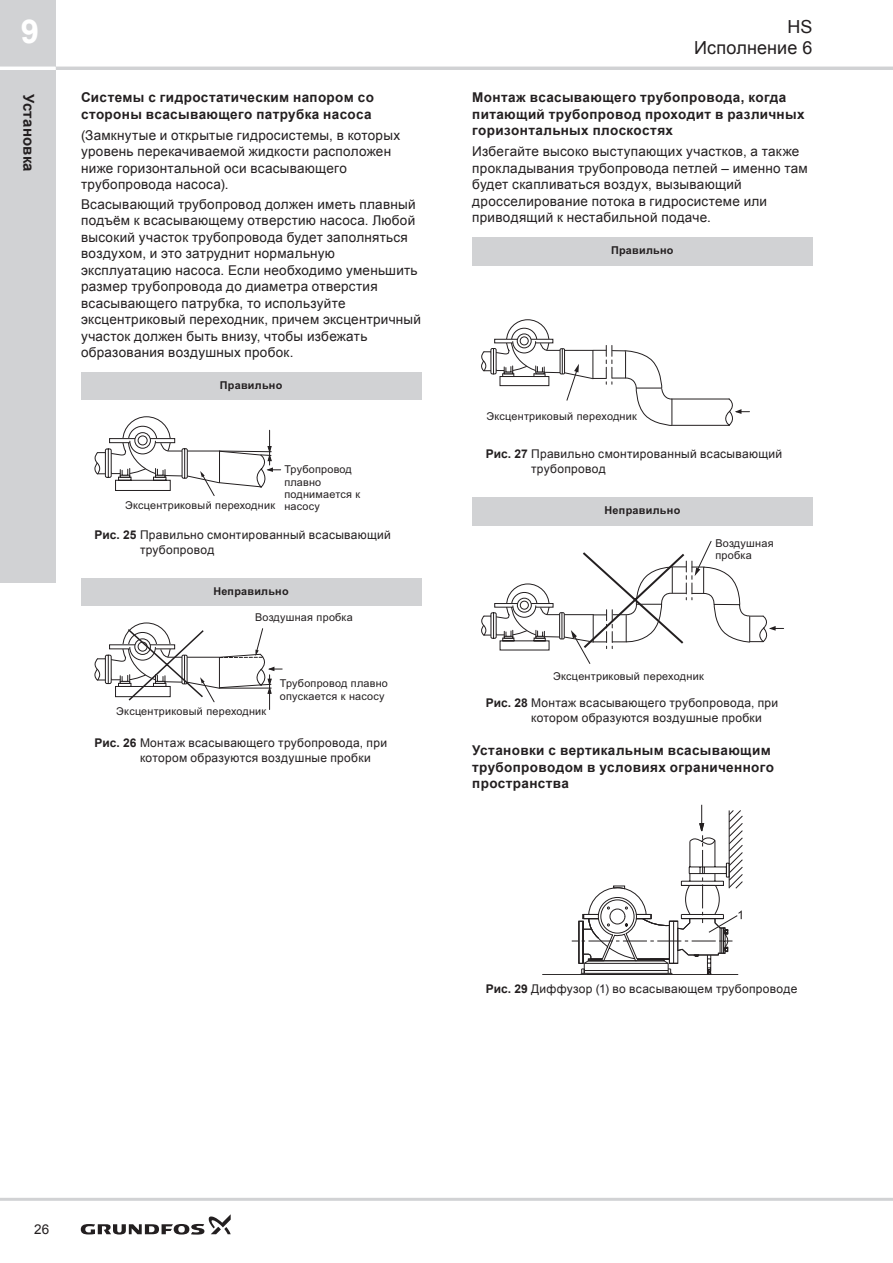
<style>
.page{position:relative;width:893px;height:1263px;background:#fff}
.page>*{position:absolute;margin:0;border:0;box-sizing:border-box;transform-origin:0 0}
.t1{font:700 33px "Arial";color:#fff}
.t2{font:18px/21px "Arial";letter-spacing:.005em;color:#231f20;text-align:right}
.t3{font:700 15px "Arial";letter-spacing:.02em;color:#231f20}
.t4{font:13.5px/16.5px "Arial";letter-spacing:.02em;color:#231f20}
.t5{font:700 13.5px/16.5px "Arial";letter-spacing:.025em;color:#231f20}
.t6{font:12px/15px "Arial";letter-spacing:.025em;color:#231f20}
.t7{font:10.8px/12.5px "Arial";letter-spacing:.02em;color:#231f20}
.t8{font:700 10.8px "Arial";letter-spacing:.025em;color:#231f20}
.s1{font-weight:700}
</style>
<div class="page">
<div style="left:0;top:0;width:56px;height:583px;background:#d1d2d4"></div>
<svg style="left:81px;top:1214px;width:150px;height:20px"></svg>
<hr style="left:0;top:1198px;width:893px;height:3px;background:#d1d2d4">
<hr style="left:56px;top:67px;width:837px;height:3px;background:#d1d2d4">
<hr style="left:0;top:67px;width:56px;height:3px;background:#fff">
<div style="left:81px;top:372px;width:340px;height:28px;background:#d1d2d4"></div>
<svg style="left:94px;top:416px;width:187px;height:80px"></svg>
<div style="left:81px;top:578px;width:340px;height:28px;background:#d1d2d4"></div>
<hr style="left:269px;top:675px;width:1px;height:34px;background:#231f20">
<svg style="left:94px;top:622px;width:188px;height:80px"></svg>
<div style="left:472px;top:237px;width:340px;height:28px;background:#d1d2d4"></div>
<hr style="left:672px;top:399px;width:57px;height:1px;background:#231f20">
<hr style="left:672px;top:425px;width:57px;height:1px;background:#231f20">
<svg style="left:721px;top:399px;width:28px;height:27px"></svg>
<svg style="left:481px;top:319px;width:191px;height:107px"></svg>
<div style="left:472px;top:497px;width:340px;height:29px;background:#d1d2d4"></div>
<svg style="left:481px;top:541px;width:303px;height:123px"></svg>
<hr style="left:542px;top:974px;width:196px;height:1px;background:#231f20">
<svg style="left:572px;top:805px;width:170px;height:170px"></svg>
<h1 class="t1" style="left:21px;top:10px;width:20px">9</h1>
<p class="t3" style="left:39px;top:94px;width:79px;rotate:90deg">Установка</p>
<p class="t5" style="left:81px;top:90px;width:294px">Системы с гидростатическим напором со стороны всасывающего патрубка насоса</p>
<p class="t4" style="left:81px;top:127px;width:321px">(Замкнутые и открытые гидросистемы, в которых уровень перекачиваемой жидкости расположен ниже горизонтальной оси всасывающего трубопровода насоса).</p>
<p class="t4" style="left:81px;top:196px;width:342px">Всасывающий трубопровод должен иметь плавный подъём к всасывающему отверстию насоса. Любой высокий участок трубопровода будет заполняться воздухом, и это затруднит нормальную эксплуатацию насоса. Если необходимо уменьшить размер трубопровода до диаметра отверстия всасывающего патрубка, то используйте эксцентриковый переходник, причем эксцентричный участок должен быть внизу, чтобы избежать образования воздушных пробок.</p>
<p class="t8" style="left:220px;top:378px;width:64px">Правильно</p>
<p class="t7" style="left:284px;top:463px;width:77px">Трубопровод плавно поднимается к насосу</p>
<p class="t6" style="left:140px;top:528px;width:252px;text-indent:-45px"><span class="s1">Рис. 25</span> Правильно смонтированный всасывающий трубопровод</p>
<p class="t8" style="left:213px;top:584px;width:77px">Неправильно</p>
<p class="t7" style="left:125px;top:499px;width:152px">Эксцентриковый переходник</p>
<p class="t7" style="left:255px;top:611px;width:99px">Воздушная пробка</p>
<p class="t7" style="left:280px;top:677px;width:110px">Трубопровод плавно опускается к насосу</p>
<p class="t6" style="left:140px;top:735px;width:249px;text-indent:-45px"><span class="s1">Рис. 26</span> Монтаж всасывающего трубопровода, при котором образуются воздушные пробки</p>
<p class="t7" style="left:116px;top:705px;width:152px">Эксцентриковый переходник</p>
<h2 class="t2" style="left:694px;top:17px;width:120px">HS<br>Исполнение 6</h2>
<p class="t5" style="left:472px;top:90px;width:334px">Монтаж всасывающего трубопровода, когда питающий трубопровод проходит в различных горизонтальных плоскостях</p>
<p class="t4" style="left:472px;top:143px;width:337px">Избегайте высоко выступающих участков, а также прокладывания трубопровода петлей – именно там будет скапливаться воздух, вызывающий дросселирование потока в гидросистеме или приводящий к нестабильной подаче.</p>
<p class="t8" style="left:611px;top:243px;width:64px">Правильно</p>
<p class="t7" style="left:486px;top:410px;width:152px">Эксцентриковый переходник</p>
<p class="t6" style="left:531px;top:447px;width:252px;text-indent:-45px"><span class="s1">Рис. 27</span> Правильно смонтированный всасывающий трубопровод</p>
<p class="t8" style="left:604px;top:503px;width:77px">Неправильно</p>
<p class="t7" style="left:715px;top:537px;width:60px">Воздушная пробка</p>
<p class="t7" style="left:553px;top:670px;width:152px">Эксцентриковый переходник</p>
<p class="t6" style="left:531px;top:695px;width:249px;text-indent:-45px"><span class="s1">Рис. 28</span> Монтаж всасывающего трубопровода, при котором образуются воздушные пробки</p>
<p class="t5" style="left:472px;top:742px;width:303px">Установки с вертикальным всасывающим трубопроводом в условиях ограниченного пространства</p>
<p class="t6" style="left:486px;top:981px;width:313px"><span class="s1">Рис. 29</span> Диффузор (1) во всасывающем трубопроводе</p>
<p class="t4" style="left:34px;top:1221px;width:17px">26</p>
</div>
